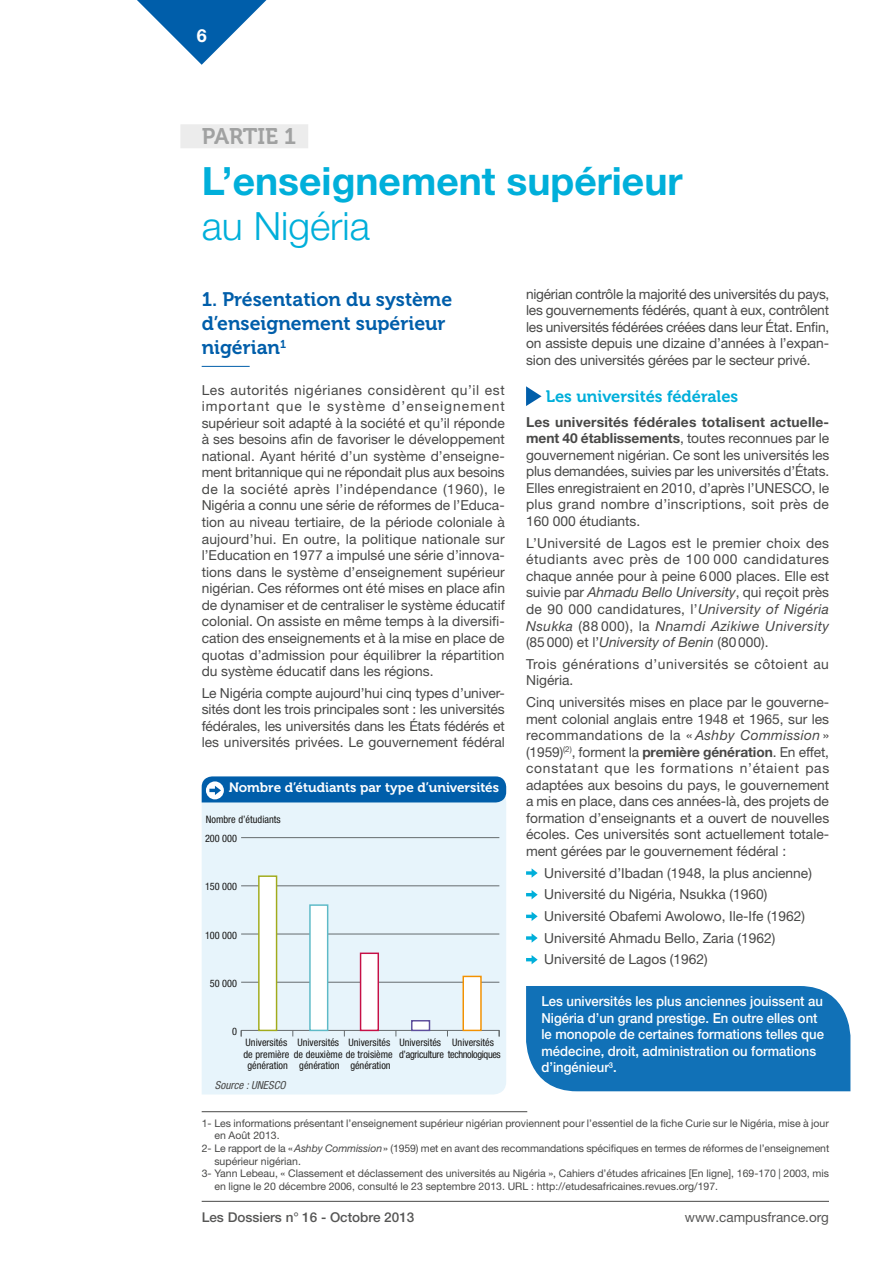
<style>
.page{position:relative;width:893px;height:1263px;background:#fff}
.page>*{position:absolute;margin:0;border:0;box-sizing:border-box;transform-origin:0 0}
.t1{font:700 39px "Helvetica Neue LT Std";color:#00afda}
.t2{font:300 39px "Helvetica Neue LT Std";color:#00afda}
.t3{font:22.5px "Museo 700";color:#a0a1a1}
.t4{font:19.5px/24px "Museo 700";color:#005eaa}
.t5{font:700 18px "Helvetica Neue LT Std";color:#fff}
.t6{font:16.5px "Museo 700";color:#00afda}
.t7{font:13.8px/16.5px "Helvetica Neue LT Std";color:#484847;text-align:justify}
.t8{font:500 13.8px/16.5px "Helvetica Neue LT Std";color:#fff;scale:.95 1}
.t9{font:13.8px/16.5px "Helvetica Neue LT Std";letter-spacing:.03em;color:#484847}
.t10{font:13.5px "Museo 700";color:#fff}
.t11{font:500 13.5px "Helvetica Neue LT Std";color:#565655}
.t12{font:13.5px "Helvetica Neue LT Std";color:#565655}
.t13{font:italic condensed 11.1px "Helvetica Neue LT Std";color:#484847}
.t14{font:10.5px "Helvetica Neue LT Std";color:#484847}
.t15{font:condensed 10.35px "Helvetica Neue LT Std";color:#181716}
.t16{font:condensed 10.35px/11.7px "Helvetica Neue LT Std";letter-spacing:-.025em;color:#181716}
.s1{color:#ececec}
.s2{font-weight:700}
.s3{font-style:italic}
</style>
<div class="page">
<svg style="left:137px;top:0;width:130px;height:65px"></svg>
<hr style="left:202px;top:1201px;width:627px;height:1px;background:#484847">
<div style="left:526px;top:986px;width:324px;height:105px;background:#1171b7"></div>
<hr style="left:202px;top:1111px;width:325px;height:1px;background:#484847">
<div style="left:180px;top:124px;width:128px;height:24px;background:#ececec"></div>
<hr style="left:202px;top:366px;width:48px;height:1px;background:#005eaa">
<svg style="left:526px;top:386px;width:16px;height:20px"></svg>
<svg style="left:526px;top:868px;width:12px;height:10px"></svg>
<svg style="left:526px;top:890px;width:12px;height:9px"></svg>
<svg style="left:526px;top:912px;width:12px;height:9px"></svg>
<svg style="left:526px;top:933px;width:12px;height:10px"></svg>
<svg style="left:526px;top:955px;width:12px;height:9px"></svg>
<div style="left:202px;top:802px;width:304px;height:292px;background:#e7f4fb"></div>
<hr style="left:241px;top:1030px;width:258px;height:1px;background:#656b6d">
<hr style="left:241px;top:982px;width:258px;height:1px;background:#656b6d">
<hr style="left:241px;top:934px;width:258px;height:1px;background:#656b6d">
<hr style="left:241px;top:885px;width:258px;height:1px;background:#656b6d">
<hr style="left:241px;top:837px;width:258px;height:1px;background:#656b6d">
<div style="left:462px;top:976px;width:20px;height:55px;background:#fff;border:1px solid #f39100"></div>
<div style="left:411px;top:1020px;width:19px;height:11px;background:#fff;border:1px solid #5d4d9c"></div>
<div style="left:360px;top:952px;width:19px;height:79px;background:#fff;border:1px solid #c61046"></div>
<div style="left:309px;top:904px;width:19px;height:127px;background:#fff;border:1px solid #5dbac7"></div>
<div style="left:258px;top:875px;width:19px;height:156px;background:#fff;border:1px solid #a1ab1b"></div>
<svg style="left:202px;top:776px;width:304px;height:26px;background:#0c65ae"></svg>
<h3 class="t5" style="left:197px;top:25px;width:12px">6</h3>
<h2 class="t3" style="left:202px;top:124px;width:108px">PARTIE 1<span class="s1">1</span></h2>
<h1 class="t1" style="left:202px;top:157px;width:482px">L’enseignement supérieur</h1>
<h1 class="t2" style="left:202px;top:202px;width:170px">au Nigéria</h1>
<h3 class="t4" style="left:202px;top:288px;width:252px">1. Présentation du système d’enseignement supérieur nigérian<sup>1</sup></h3>
<p class="t7" style="left:202px;top:381px;width:305px">Les autorités nigérianes considèrent qu’il est important que le système d’enseignement supérieur soit adapté à la société et qu’il réponde à ses besoins afin de favoriser le développement national. Ayant hérité d’un système d’enseigne&shy;ment britannique qui ne répondait plus aux besoins de la société après l’indépendance (1960), le Nigéria a connu une série de réformes de l’Educa&shy;tion au niveau tertiaire, de la période coloniale à aujourd’hui. En outre, la politique nationale sur l’Education en 1977 a impulsé une série d’innova&shy;tions dans le système d’enseignement supérieur nigérian. Ces réformes ont été mises en place afin de dynamiser et de centraliser le système éducatif colonial. On assiste en même temps à la diversifi&shy;cation des enseignements et à la mise en place de quotas d’admission pour équilibrer la répartition du système éducatif dans les régions.</p>
<p class="t7" style="left:202px;top:684px;width:305px">Le Nigéria compte aujourd’hui cinq types d’univer&shy;sités dont les trois principales sont : les universités fédérales, les universités dans les États fédérés et les universités privées. Le gouvernement fédéral</p>
<p class="t10" style="left:229px;top:779px;width:272px">Nombre d’étudiants par type d’universités</p>
<p class="t15" style="left:206px;top:814px;width:76px">Nombre d’étudiants</p>
<p class="t15" style="left:205px;top:832px;width:34px">200 000</p>
<p class="t15" style="left:205px;top:881px;width:34px">150 000</p>
<p class="t15" style="left:205px;top:929px;width:34px">100 000</p>
<p class="t15" style="left:210px;top:977px;width:29px">50 000</p>
<p class="t15" style="left:232px;top:1025px;width:6px">0</p>
<p class="t15" style="left:246px;top:1036px;width:43px">Universités</p>
<p class="t15" style="left:244px;top:1048px;width:151px">de première de deuxième de troisième</p>
<p class="t15" style="left:247px;top:1060px;width:42px">génération</p>
<p class="t15" style="left:297px;top:1036px;width:43px">Universités</p>
<p class="t15" style="left:299px;top:1060px;width:42px">génération</p>
<p class="t15" style="left:348px;top:1036px;width:43px">Universités</p>
<p class="t15" style="left:350px;top:1060px;width:42px">génération</p>
<p class="t16" style="left:399px;top:1036px;width:103px">Universités<br>d’agriculture technologiques</p>
<p class="t15" style="left:452px;top:1036px;width:43px">Universités</p>
<p class="t13" style="left:215px;top:1079px;width:72px">Source : UNESCO</p>
<p class="t7" style="left:526px;top:285px;width:305px">nigérian contrôle la majorité des universités du pays, les gouvernements fédérés, quant à eux, contrôlent les universités fédérées créées dans leur État. Enfin, on assiste depuis une dizaine d’années à l’expan&shy;sion des universités gérées par le secteur privé.</p>
<p class="t6" style="left:546px;top:387px;width:194px">Les universités fédérales</p>
<p class="t7" style="left:526px;top:413px;width:305px"><span class="s2">Les universités fédérales totalisent actuelle&shy;ment 40 établissements</span>, toutes reconnues par le gouvernement nigérian. Ce sont les universités les plus demandées, suivies par les universités d’États.<br>Elles enregistraient en 2010, d’après l’Unesco</p>
<p class="t7" style="left:526px;top:479px;width:305px;text-indent:286px">, le plus grand nombre d’inscriptions, soit près de 160 000 étudiants.</p>
<p class="t7" style="left:526px;top:534px;width:305px">L’Université de Lagos est le premier choix des étudiants avec près de 100 000 candidatures chaque année pour à peine 6000 places. Elle est suivie par <span class="s3">Ahmadu Bello University</span>, qui reçoit près de 90 000 candidatures, l’<span class="s3">University of Nigéria Nsukka</span> (88 000), la <span class="s3">Nnamdi Azikiwe University </span>(85000) et l’<span class="s3">University of Benin</span> (80000).</p>
<p class="t9" style="left:526px;top:655px;width:304px">Trois générations d’universités se côtoient au<br>Nigéria.</p>
<p class="t7" style="left:526px;top:694px;width:305px">Cinq universités mises en place par le gouverne&shy;ment colonial anglais entre 1948 et 1965, sur les recommandations de la « <span class="s3">Ashby Commission</span> » (1959)<sup>(2)</sup>, forment la <span class="s2">première génération</span>. En effet, constatant que les formations n’étaient pas adaptées aux besoins du pays, le gouvernement a mis en place, dans ces années-là, des projets de formation d’enseignants et a ouvert de nouvelles écoles. Ces universités sont actuellement totale&shy;ment gérées par le gouvernement fédéral :</p>
<p class="t7" style="left:544px;top:862px;width:269px;line-height:21.6px;text-align:left">Université d’Ibadan (1948, la plus ancienne)<br>Université du Nigéria, Nsukka (1960)<br>Université Obafemi Awolowo, Ile-Ife (1962)<br>Université Ahmadu Bello, Zaria (1962)<br>Université de Lagos (1962)</p>
<p class="t8" style="left:541px;top:993px;width:299px">Les universités les plus anciennes jouissent au Nigéria d’un grand prestige. En outre elles ont le monopole de certaines formations telles que médecine, droit, administration ou formations d’ingénieur<sup>3</sup>.</p>
<p class="t14" style="left:202px;top:1117px;width:629px">1- Les informations présentant l’enseignement supérieur nigérian proviennent pour l’essentiel de la fiche Curie sur le Nigéria, mise à jour</p>
<p class="t14" style="left:214px;top:1129px;width:67px">en Août 2013.</p>
<p class="t14" style="left:202px;top:1142px;width:629px">2- Le rapport de la «<span class="s3">Ashby Commission</span>» (1959) met en avant des recommandations spécifiques en termes de réformes de l’enseignement</p>
<p class="t14" style="left:214px;top:1154px;width:88px">supérieur nigérian.</p>
<p class="t14" style="left:202px;top:1167px;width:629px">3- Yann Lebeau, « Classement et déclassement des universités au Nigéria », Cahiers d’études africaines [En ligne], 169-170 | 2003, mis</p>
<p class="t14" style="left:214px;top:1180px;width:505px">en ligne le 20 décembre 2006, consulté le 23 septembre 2013. URL : http://etudesafricaines.revues.org/197.</p>
<p class="t11" style="left:202px;top:1209px;width:214px">Les Dossiers n° 16 - Octobre 2013</p>
<p class="t12" style="left:685px;top:1209px;width:146px">www.campusfrance.org</p>
</div>
